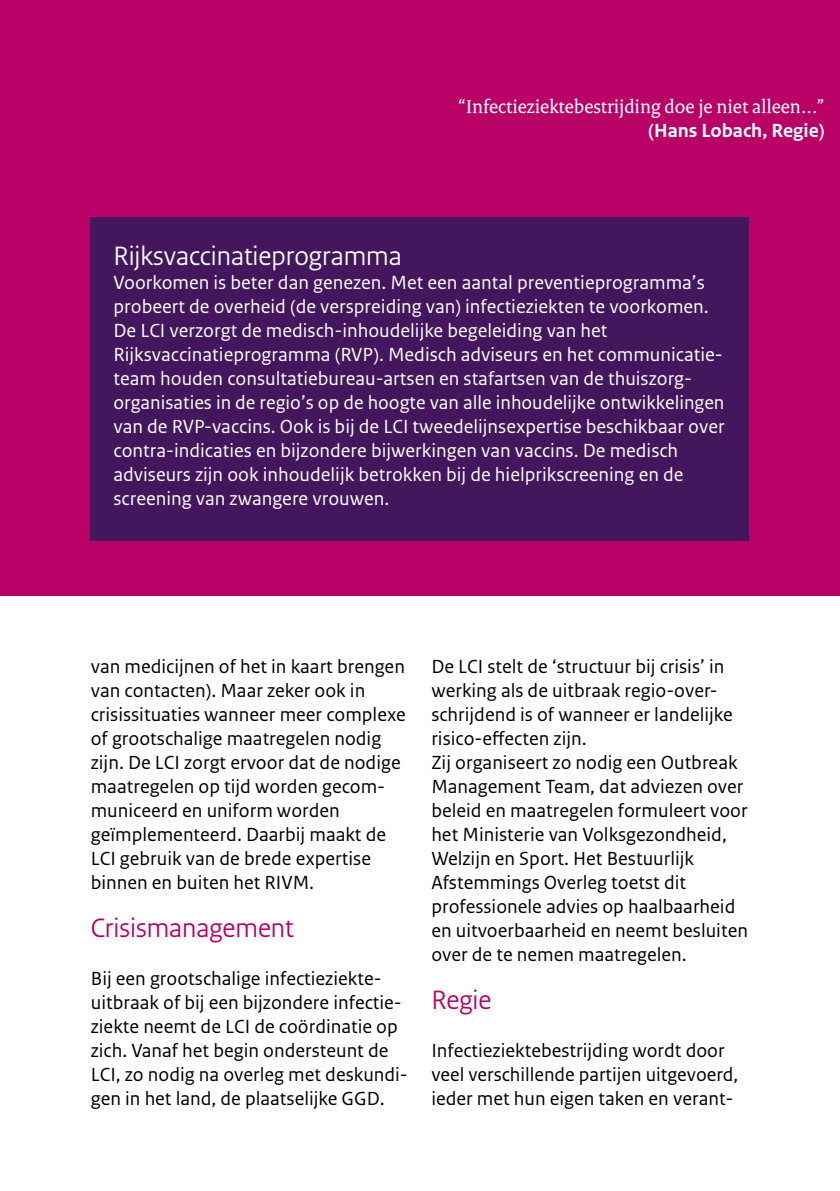
<style>
.page{position:relative;width:840px;height:1191px;background:#fff}
.page>*{position:absolute;margin:0;border:0;box-sizing:border-box;transform-origin:0 0}
._05_RIVM_Paragraafko{font:28px "Rijksoverheid Sans Heading";color:#fff}
._05_RIVM_Paragraafko-2{font:28px "Rijksoverheid Sans Heading";color:#b90066}
._10_RIVM_Broodtekst{font:28px "Rijksoverheid Sans Heading";color:#b90066}
._10_RIVM_Broodtekst-2{font:20px/24px "Rijksoverheid Sans Text";color:#000}
._10_RIVM_Broodtekst-3{font:20px/24px "Rijksoverheid Sans Text";color:#fff}
._13_RIVM_Quote{font:20px "Rijksoverheid Serif";color:#fff}
._13_RIVM_Quote-2{font:700 20px "Rijksoverheid Sans Text";color:#fff}
</style>
<div class="page">
<div style="left:0;top:0;width:839px;height:595px;background:#b90066"></div>
<div style="left:91px;top:217px;width:657px;height:323px;background:#44165d"></div>
<p class="_13_RIVM_Quote" style="left:458px;top:95px;width:367px">“Infectieziektebestrijding doe je niet alleen...”</p>
<p class="_13_RIVM_Quote-2" style="left:648px;top:120px;width:177px">(Hans Lobach, Regie)</p>
<p class="_05_RIVM_Paragraafko" style="left:113px;top:239px;width:289px">Rijksvaccinatieprogramma</p>
<p class="_10_RIVM_Broodtekst-3" style="left:113px;top:271px;width:612px">Voorkomen is beter dan genezen. Met een aantal preventieprogramma’s probeert de overheid (de verspreiding van) infectieziekten te voorkomen.<br>De LCI verzorgt de medisch-inhoudelijke begeleiding van het Rijksvaccinatieprogramma (RVP). Medisch adviseurs en het communicatie&shy;team houden consultatiebureau-artsen en stafartsen van de thuiszorg&shy;organisaties in de regio’s op de hoogte van alle inhoudelijke ontwikkelingen van de RVP-vaccins. Ook is bij de LCI tweedelijnsexpertise beschikbaar over contra-indicaties en bijzondere bijwerkingen van vaccins. De medisch adviseurs zijn ook inhoudelijk betrokken bij de hielprikscreening en de screening van zwangere vrouwen.</p>
<p class="_10_RIVM_Broodtekst-2" style="left:91px;top:655px;width:316px">van medicijnen of het in kaart brengen van contacten). Maar zeker ook in crisissituaties wanneer meer complexe of grootschalige maatregelen nodig zijn. De LCI zorgt ervoor dat de nodige maatregelen op tijd worden gecom&shy;municeerd en uniform worden geïmplementeerd. Daarbij maakt de LCI gebruik van de brede expertise binnen en buiten het RIVM.</p>
<p class="_05_RIVM_Paragraafko-2" style="left:91px;top:911px;width:204px">Crisismanagement</p>
<p class="_10_RIVM_Broodtekst-2" style="left:91px;top:967px;width:318px">Bij een grootschalige infectieziekte&shy;uitbraak of bij een bijzondere infectie&shy;ziekte neemt de LCI de coördinatie op zich. Vanaf het begin ondersteunt de LCI, zo nodig na overleg met deskundi&shy;gen in het land, de plaatselijke GGD.</p>
<p class="_10_RIVM_Broodtekst-2" style="left:431px;top:655px;width:318px">De LCI stelt de ‘structuur bij crisis’ in werking als de uitbraak regio-over&shy;schrijdend is of wanneer er landelijke risico-effecten zijn.<br>Zij organiseert zo nodig een Outbreak Management Team, dat adviezen over beleid en maatregelen formuleert voor het Ministerie van Volksgezondheid, Welzijn en Sport. Het Bestuurlijk Afstemmings Overleg toetst dit professionele advies op haalbaarheid en uitvoerbaarheid en neemt besluiten over de te nemen maatregelen.</p>
<p class="_10_RIVM_Broodtekst" style="left:431px;top:983px;width:62px">Regie</p>
<p class="_10_RIVM_Broodtekst-2" style="left:431px;top:1039px;width:308px">Infectieziektebestrijding wordt door veel verschillende partijen uitgevoerd, ieder met hun eigen taken en verant-</p>
</div>
